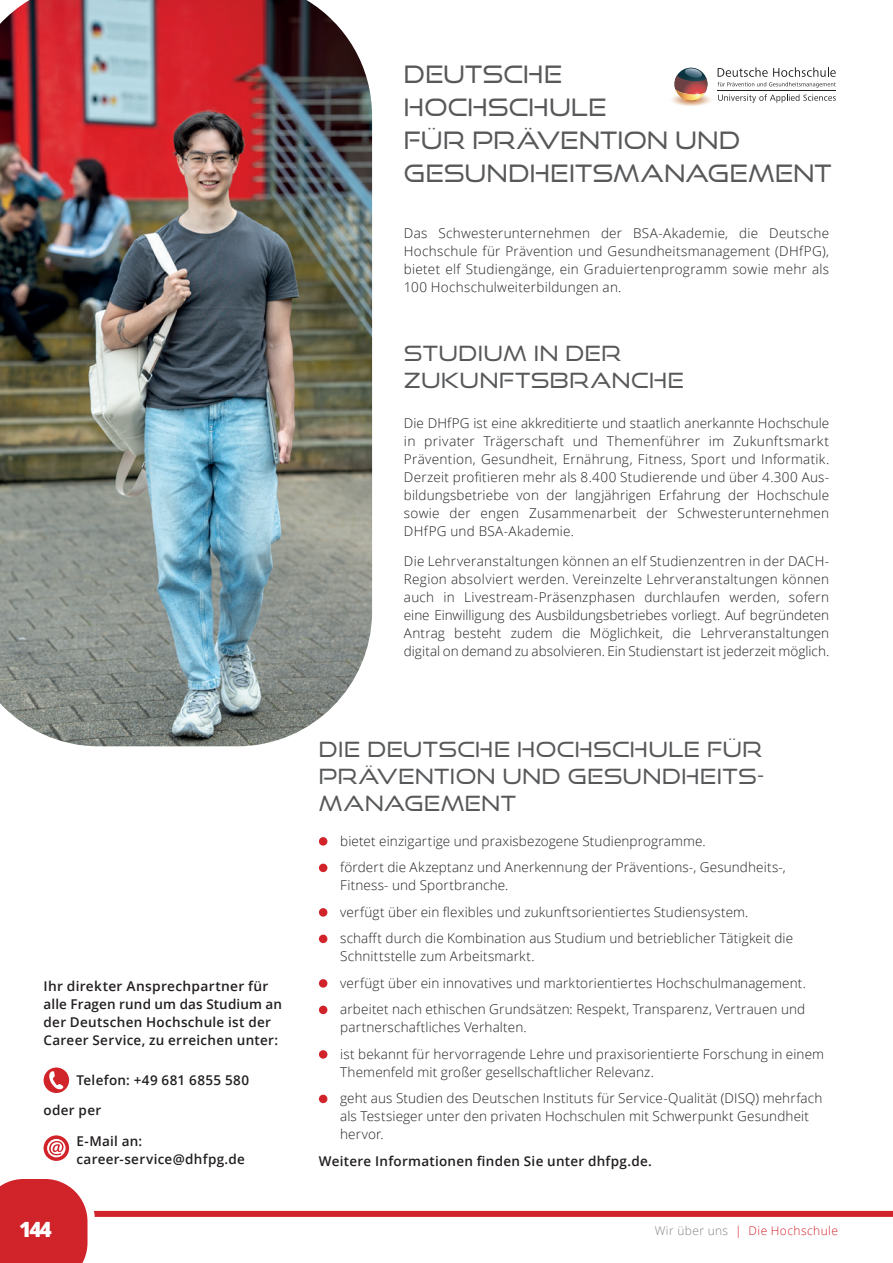
<style>
.page{position:relative;width:893px;height:1263px;background:#fff}
.page>*{position:absolute;margin:0;border:0;box-sizing:border-box;transform-origin:0 0}
.t1{font:24px/33px "Good Times Bk";letter-spacing:.01em;color:#57585a}
.t2{font:21px/27px "Good Times Bk";letter-spacing:.025em;color:#57585a}
.t3{font:800 21px "Open Sans";color:#fff}
.t4{font:300 13.5px/18px "Open Sans";letter-spacing:.01em;color:#231f20}
.t5{font:600 13.5px/18px "Open Sans";letter-spacing:.02em;color:#231f20}
.t6{font:300 12px "Open Sans";letter-spacing:.035em;color:#d1232a}
.s1{color:#808285}
</style>
<div class="page">
<div style="left:44px;top:1067px;width:25px;height:26px;background:#d1232a;border-radius:50%"></div>
<svg style="left:49px;top:1071px;width:15px;height:18px"></svg>
<svg style="left:44px;top:1135px;width:25px;height:26px"></svg>
<svg style="left:47px;top:1139px;width:19px;height:18px"></svg>
<img style="left:0;top:0;width:372px;height:746px">
<div style="left:319px;top:837px;width:8px;height:9px;background:#d1232a;border-radius:50%"></div>
<div style="left:319px;top:864px;width:8px;height:8px;background:#d1232a;border-radius:50%"></div>
<div style="left:319px;top:908px;width:8px;height:9px;background:#d1232a;border-radius:50%"></div>
<div style="left:319px;top:935px;width:8px;height:8px;background:#d1232a;border-radius:50%"></div>
<div style="left:319px;top:979px;width:8px;height:9px;background:#d1232a;border-radius:50%"></div>
<div style="left:319px;top:1006px;width:8px;height:8px;background:#d1232a;border-radius:50%"></div>
<div style="left:319px;top:1050px;width:8px;height:9px;background:#d1232a;border-radius:50%"></div>
<div style="left:319px;top:1095px;width:8px;height:8px;background:#d1232a;border-radius:50%"></div>
<svg style="left:672px;top:67px;width:164px;height:39px"></svg>
<hr style="left:717px;top:90px;width:119px;height:1px;background:#231f20">
<div style="left:0;top:1211px;width:893px;height:6px;background:#d1232a"></div>
<svg style="left:0;top:1179px;width:95px;height:84px"></svg>
<h1 class="t1" style="left:404px;top:57px;width:429px">DEUTSCHE<br>HOCHSCHULE<br>FÜR PRÄVENTION UND<br>GESUNDHEITSMANAGEMENT</h1>
<p class="t4" style="left:404px;top:224px;width:427px;text-align:justify">Das Schwesterunternehmen der BSA-Akademie, die Deutsche Hochschule für Prävention und Gesundheitsmanagement (DHfPG), bietet elf Studiengänge, ein Graduiertenprogramm sowie mehr als 100 Hochschulweiterbildungen an.</p>
<p class="t5" style="left:44px;top:977px;width:240px">Ihr direkter Ansprechpartner für alle Fragen rund um das Studium an der Deutschen Hochschule ist der Career Service, zu erreichen unter:</p>
<p class="t5" style="left:77px;top:1070px;width:174px">Telefon: +49 681 6855 580</p>
<p class="t5" style="left:44px;top:1101px;width:59px">oder per</p>
<p class="t5" style="left:77px;top:1132px;width:170px">E-Mail an: career-service@dhfpg.de</p>
<h2 class="t2" style="left:404px;top:340px;width:281px">STUDIUM IN DER<br>ZUKUNFTSBRANCHE</h2>
<p class="t4" style="left:404px;top:413px;width:427px;text-align:justify">Die DHfPG ist eine akkreditierte und staatlich anerkannte Hochschule in privater Trägerschaft und Themenführer im Zukunftsmarkt Prävention, Gesundheit, Ernährung, Fitness, Sport und Informatik.<br>Derzeit profitieren mehr als 8.400 Studierende und über 4.300 Aus&shy;bildungsbetriebe von der langjährigen Erfahrung der Hochschule sowie der engen Zusammenarbeit der Schwesterunternehmen DHfPG und BSA-Akademie.</p>
<p class="t4" style="left:404px;top:552px;width:427px;text-align:justify">Die Lehrveranstaltungen können an elf Studienzentren in der DACH-Region absolviert werden. Vereinzelte Lehrveranstaltungen können auch in Livestream-Präsenzphasen durchlaufen werden, sofern eine Einwilligung des Ausbildungsbetriebes vorliegt. Auf begründeten Antrag besteht zudem die Möglichkeit, die Lehrveranstaltungen digital on demand zu absolvieren. Ein Studienstart ist jederzeit möglich.</p>
<h2 class="t2" style="left:319px;top:735px;width:445px;text-align:justify">DIE DEUTSCHE HOCHSCHULE FÜR PRÄVENTION UND GESUNDHEITS-MANAGEMENT</h2>
<p class="t4" style="left:340px;top:827px;width:447px;line-height:26.5px">bietet einzigartige und praxisbezogene Studienprogramme.<br>fördert die Akzeptanz und Anerkennung der Präventions-, Gesundheits-,</p>
<p class="t4" style="left:340px;top:871px;width:454px;line-height:26.5px">Fitness- und Sportbranche.<br>verfügt über ein flexibles und zukunftsorientiertes Studiensystem. schafft durch die Kombination aus Studium und betrieblicher Tätigkeit die</p>
<p class="t4" style="left:340px;top:942px;width:467px;line-height:26.5px">Schnittstelle zum Arbeitsmarkt.<br>verfügt über ein innovatives und marktorientiertes Hochschulmanagement. arbeitet nach ethischen Grundsätzen: Respekt, Transparenz, Vertrauen und</p>
<p class="t4" style="left:340px;top:1013px;width:485px;line-height:26.5px">partnerschaftliches Verhalten.<br>ist bekannt für hervorragende Lehre und praxisorientierte Forschung in einem</p>
<p class="t4" style="left:340px;top:1058px;width:484px;line-height:26.5px">Themenfeld mit großer gesellschaftlicher Relevanz.<br>geht aus Studien des Deutschen Instituts fü r Service-Qualität (DISQ) mehrfach</p>
<p class="t4" style="left:340px;top:1107px;width:470px">als Testsieger unter den privaten Hochschulen mit Schwerpunkt Gesundheit hervor.</p>
<p class="t5" style="left:319px;top:1151px;width:334px">Weitere Informationen finden Sie unter dhfpg.de.</p>
<h2 class="t3" style="left:19px;top:1213px;width:34px">144</h2>
<p class="t6" style="left:655px;top:1222px;width:185px"><span class="s1">Wir über uns</span> | Die Hochschule</p>
</div>
